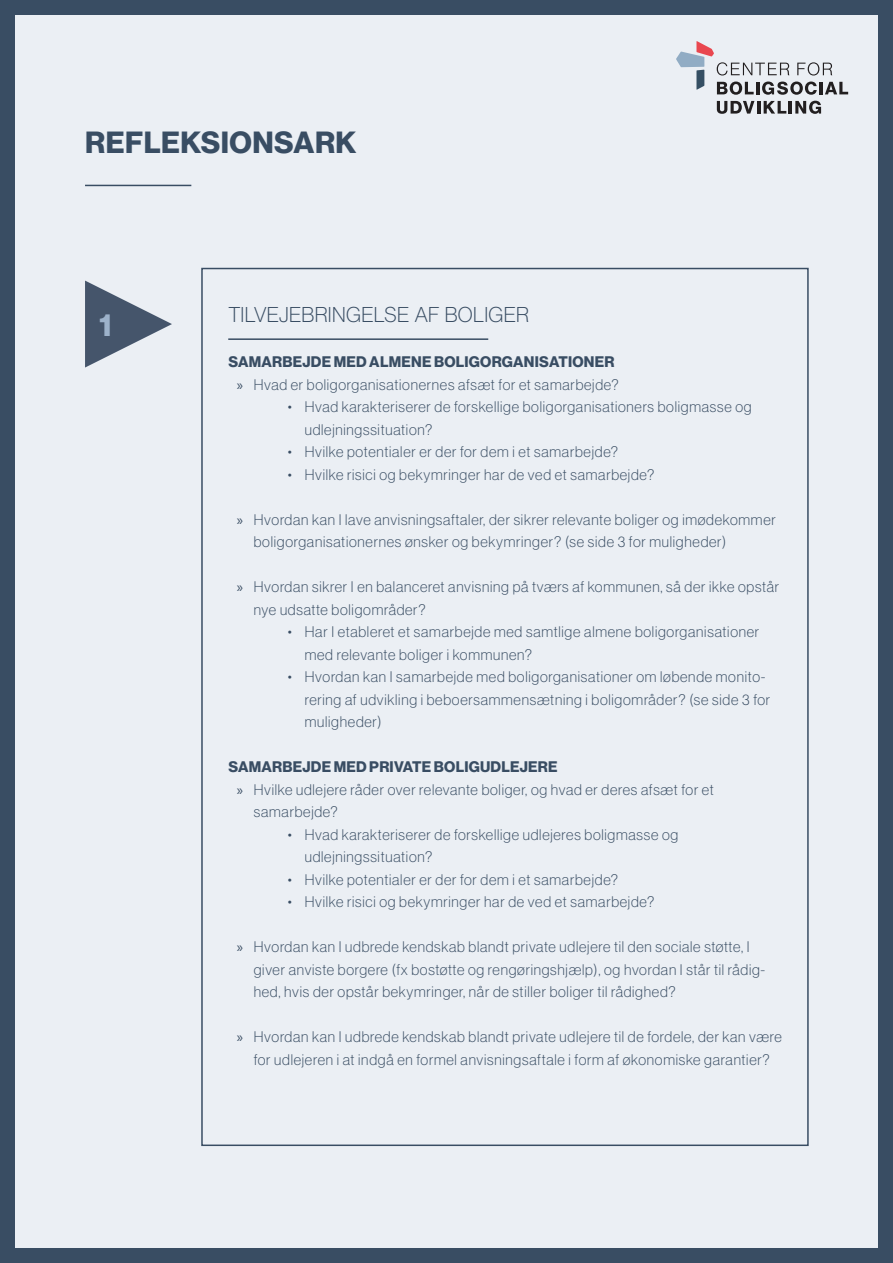
<style>
.page{position:relative;width:893px;height:1263px;background:#ebeff4}
.page>*{position:absolute;margin:0;border:0;box-sizing:border-box;transform-origin:0 0}
.t1{font:30px "N Haas Grotesk DS Pro 75 Bd";letter-spacing:.015em;color:#394d63}
.Manchet{font:30px "N Haas Grotesk DS Pro 75 Bd";color:#9db2ca}
.H2_Light{font:21px "N Haas Grotesk DS Pro 35 X Lt";letter-spacing:.015em;color:#394d63}
.t2{font:15px/22.5px "N Haas Grotesk DS Pro 35 X Lt";letter-spacing:.05em;color:#394d63}
.H3-bold{font:15px "N Haas Grotesk DS Pro 75 Bd";letter-spacing:.015em;color:#394d63}
.s1{font-family:"Myriad Pro"}
</style>
<div class="page">
<hr style="left:85px;top:185px;width:106px;height:1px;background:#394d63">
<svg style="left:676px;top:41px;width:172px;height:54px"></svg>
<svg style="left:717px;top:101px;width:104px;height:13px"></svg>
<svg style="left:85px;top:281px;width:87px;height:87px"></svg>
<div style="left:0;top:0;width:893px;height:1263px;border:15px solid #394d63"></div>
<hr style="left:228px;top:338px;width:260px;height:2px;background:#394d63">
<h1 class="t1" style="left:85px;top:125px;width:273px">REFLEKSIONSARK</h1>
<p class="Manchet" style="left:99px;top:308px;width:14px">1</p>
<p class="H2_Light" style="left:228px;top:303px;width:302px">TILVEJEBRINGELSE AF BOLIGER</p>
<p class="H3-bold" style="left:228px;top:353px;width:388px">SAMARBEJDE MED ALMENE BOLIGORGANISATIONER</p>
<p class="t2" style="left:237px;top:373px;width:384px"><span class="s1">»</span> Hvad er boligorganisationernes afsæt for et samarbejde?</p>
<p class="t2" style="left:305px;top:395px;width:448px;text-indent:-17px">• Hvad karakteriserer de forskellige boligorganisationers boligmasse og udlejningssituation?</p>
<p class="t2" style="left:288px;top:440px;width:332px">• Hvilke potentialer er der for dem i et samarbejde?</p>
<p class="t2" style="left:288px;top:463px;width:368px">• Hvilke risici og bekymringer har de ved et samarbejde?</p>
<p class="t2" style="left:254px;top:508px;width:523px;text-indent:-17px"><span class="s1">»</span> Hvordan kan I lave anvisningsaftaler, der sikrer relevante boliger og imødekommer boligorganisationernes ønsker og bekymringer? (se side 3 for muligheder)</p>
<p class="t2" style="left:254px;top:575px;width:527px;text-indent:-17px"><span class="s1">»</span> Hvordan sikrer I en balanceret anvisning på tværs af kommunen, så der ikke opstår nye udsatte boligområder?</p>
<p class="t2" style="left:305px;top:620px;width:456px;text-indent:-17px">• Har I etableret et samarbejde med samtlige almene boligorganisationer med relevante boliger i kommunen?</p>
<p class="t2" style="left:305px;top:665px;width:467px;text-indent:-17px">• Hvordan kan I samarbejde med boligorganisationer om løbende monito&shy;rering af udvikling i beboersammensætning i boligområder? (se side 3 for muligheder)</p>
<p class="H3-bold" style="left:228px;top:758px;width:331px">SAMARBEJDE MED PRIVATE BOLIGUDLEJERE</p>
<p class="t2" style="left:254px;top:778px;width:462px;text-indent:-17px"><span class="s1">»</span> Hvilke udlejere råder over relevante boliger, og hvad er deres afsæt for et samarbejde?</p>
<p class="t2" style="left:305px;top:823px;width:375px;text-indent:-17px">• Hvad karakteriserer de forskellige udlejeres boligmasse og udlejningssituation?</p>
<p class="t2" style="left:288px;top:868px;width:332px">• Hvilke potentialer er der for dem i et samarbejde?</p>
<p class="t2" style="left:288px;top:890px;width:368px">• Hvilke risici og bekymringer har de ved et samarbejde?</p>
<p class="t2" style="left:254px;top:935px;width:513px;text-indent:-17px"><span class="s1">»</span> Hvordan kan I udbrede kendskab blandt private udlejere til den sociale støtte, I giver anviste borgere (fx bostøtte og rengøringshjælp), og hvordan I står til rådig&shy;hed, hvis der opstår bekymringer, når de stiller boliger til rådighed?</p>
<p class="t2" style="left:237px;top:1025px;width:546px;text-align:center"><span class="s1">»</span> Hvordan kan I udbrede kendskab blandt private udlejere til de fordele, der kan være for udlejeren i at indgå en formel anvisningsaftale i form af økonomiske garantier?</p>
</div>
